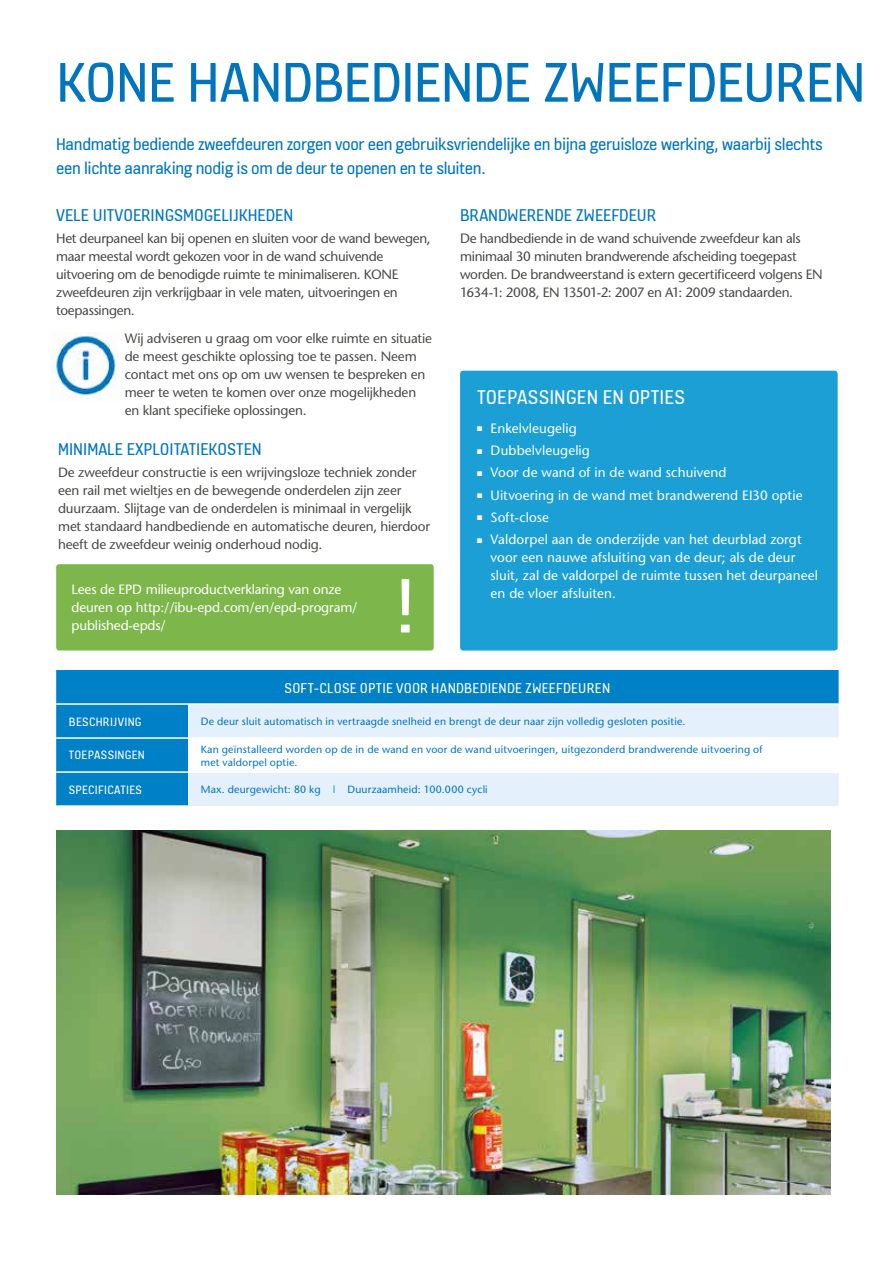
<style>
.page{position:relative;width:893px;height:1263px;background:#fff}
.page>*{position:absolute;margin:0;border:0;box-sizing:border-box;transform-origin:0 0}
.t1{font:82.95px "KONE Information v 13";color:#fff}
.t2{font:60px "KONE Information v 13";letter-spacing:-.01em;color:#0075be}
.t3{font:21px "KONE Information v 13";letter-spacing:.005em;color:#fff}
.t4{font:18px/24px "KONE Information v 13";letter-spacing:-.02em;color:#0075be}
.t5{font:18px "KONE Information v 13";color:#0075be}
.t6{font:15px "KONE Information v 13";letter-spacing:.015em;color:#fff}
.t7{font:13.5px/18px "Stone Sans";letter-spacing:-.015em;color:#494948}
.t8{font:500 13.5px/18px "Stone Sans Std";letter-spacing:.01em;color:#fff}
.t9{font:13.5px/18px "Stone Sans";letter-spacing:-.01em;color:#fff}
.t10{font:12.75px "KONE Information v 13";letter-spacing:.025em;color:#fff}
.t11{font:10.5px/12.8px "Stone Sans";letter-spacing:.015em;color:#0075be}
</style>
<div class="page">
<div style="left:460px;top:371px;width:378px;height:279px;background:#1b9fd5;border-radius:3px"></div>
<img style="left:56px;top:831px;width:775px;height:364px">
<div style="left:56px;top:670px;width:783px;height:135px;background:#0080c6"></div>
<div style="left:188px;top:705px;width:651px;height:101px;background:#e4f0fb"></div>
<div style="left:188px;top:738px;width:651px;height:34px;background:#fff"></div>
<hr style="left:56px;top:771px;width:132px;height:2px;background:#fff">
<hr style="left:56px;top:703px;width:132px;height:2px;background:#fff">
<hr style="left:188px;top:703px;width:651px;height:2px;background:#fff">
<hr style="left:56px;top:737px;width:132px;height:2px;background:#fff">
<hr style="left:188px;top:737px;width:651px;height:2px;background:#fff">
<img style="left:51px;top:332px;width:68px;height:68px">
<div style="left:56px;top:564px;width:378px;height:86px;background:#7db74b;border-radius:3px"></div>
<h2 class="t2" style="left:56px;top:42px;width:811px">KONE HANDBEDIENDE ZWEEFDEUREN</h2>
<h3 class="t4" style="left:56px;top:131px;width:768px">Handmatig bediende zweefdeuren zorgen voor een gebruiksvriendelijke en bijna geruisloze werking, waarbij slechts een lichte aanraking nodig is om de deur te openen en te sluiten.</h3>
<h3 class="t5" style="left:56px;top:203px;width:239px">VELE UITVOERINGSMOGELIJKHEDEN</h3>
<p class="t7" style="left:56px;top:229px;width:376px">Het deurpaneel kan bij openen en sluiten voor de wand bewegen, maar meestal wordt gekozen voor in de wand schuivende uitvoering om de benodigde ruimte te minimaliseren. KONE zweefdeuren zijn verkrijgbaar in vele maten, uitvoeringen en toepassingen.</p>
<h3 class="t5" style="left:460px;top:203px;width:197px">BRANDWERENDE ZWEEFDEUR</h3>
<p class="t7" style="left:460px;top:229px;width:364px">De handbediende in de wand schuivende zweefdeur kan als minimaal 30 minuten brandwerende afscheiding toegepast worden. De brandweerstand is extern gecertificeerd volgens EN 1634-1: 2008, EN 13501-2: 2007 en A1: 2009 standaarden.</p>
<p class="t7" style="left:125px;top:329px;width:309px">Wij adviseren u graag om voor elke ruimte en situatie de meest geschikte oplossing toe te passen. Neem contact met ons op om uw wensen te bespreken en meer te weten te komen over onze mogelijkheden en klant specifieke oplossingen.</p>
<h3 class="t5" style="left:58px;top:437px;width:205px">MINIMALE EXPLOITATIEKOSTEN</h3>
<p class="t7" style="left:58px;top:463px;width:374px">De zweefdeur constructie is een wrijvingsloze techniek zonder een rail met wieltjes en de bewegende onderdelen zijn zeer duurzaam. Slijtage van de onderdelen is minimaal in vergelijk met standaard handbediende en automatische deuren, hierdoor heeft de zweefdeur weinig onderhoud nodig.</p>
<p class="t9" style="left:72px;top:580px;width:287px">Lees de EPD milieuproductverklaring van onze deuren op http://ibu-epd.com/en/epd-program/ published-epds/</p>
<h1 class="t1" style="left:394px;top:550px;width:23px">!</h1>
<h3 class="t3" style="left:477px;top:383px;width:210px">TOEPASSINGEN EN OPTIES</h3>
<p class="t8" style="left:477px;top:419px;width:101px">■ Enkelvleugelig</p>
<p class="t8" style="left:477px;top:441px;width:114px">■ Dubbelvleugelig</p>
<p class="t8" style="left:477px;top:464px;width:251px">■ Voor de wand of in de wand schuivend</p>
<p class="t8" style="left:477px;top:486px;width:327px">■ Uitvoering in de wand met brandwerend EI30 optie</p>
<p class="t8" style="left:477px;top:508px;width:74px">■ Soft-close</p>
<p class="t8" style="left:491px;top:530px;width:329px;text-indent:-13px">■ Valdorpel aan de onderzijde van het deurblad zorgt voor een nauwe afsluiting van de deur; als de deur sluit, zal de valdorpel de ruimte tussen het deurpaneel en de vloer afsluiten.</p>
<p class="t6" style="left:285px;top:678px;width:327px">SOFT-CLOSE OPTIE VOOR HANDBEDIENDE ZWEEFDEUREN</p>
<p class="t10" style="left:69px;top:713px;width:74px">BESCHRIJVING</p>
<p class="t11" style="left:201px;top:715px;width:486px">De deur sluit automatisch in vertraagde snelheid en brengt de deur naar zijn volledig gesloten positie.</p>
<p class="t10" style="left:69px;top:746px;width:77px">TOEPASSINGEN</p>
<p class="t11" style="left:201px;top:743px;width:563px">Kan geïnstalleerd worden op de in de wand en voor de wand uitvoeringen, uitgezonderd brandwerende uitvoering of met valdorpel optie.</p>
<p class="t10" style="left:69px;top:781px;width:75px">SPECIFICATIES</p>
<p class="t11" style="left:201px;top:783px;width:289px">Max. deurgewicht: 80 kg | Duurzaamheid: 100.000 cycli</p>
</div>
